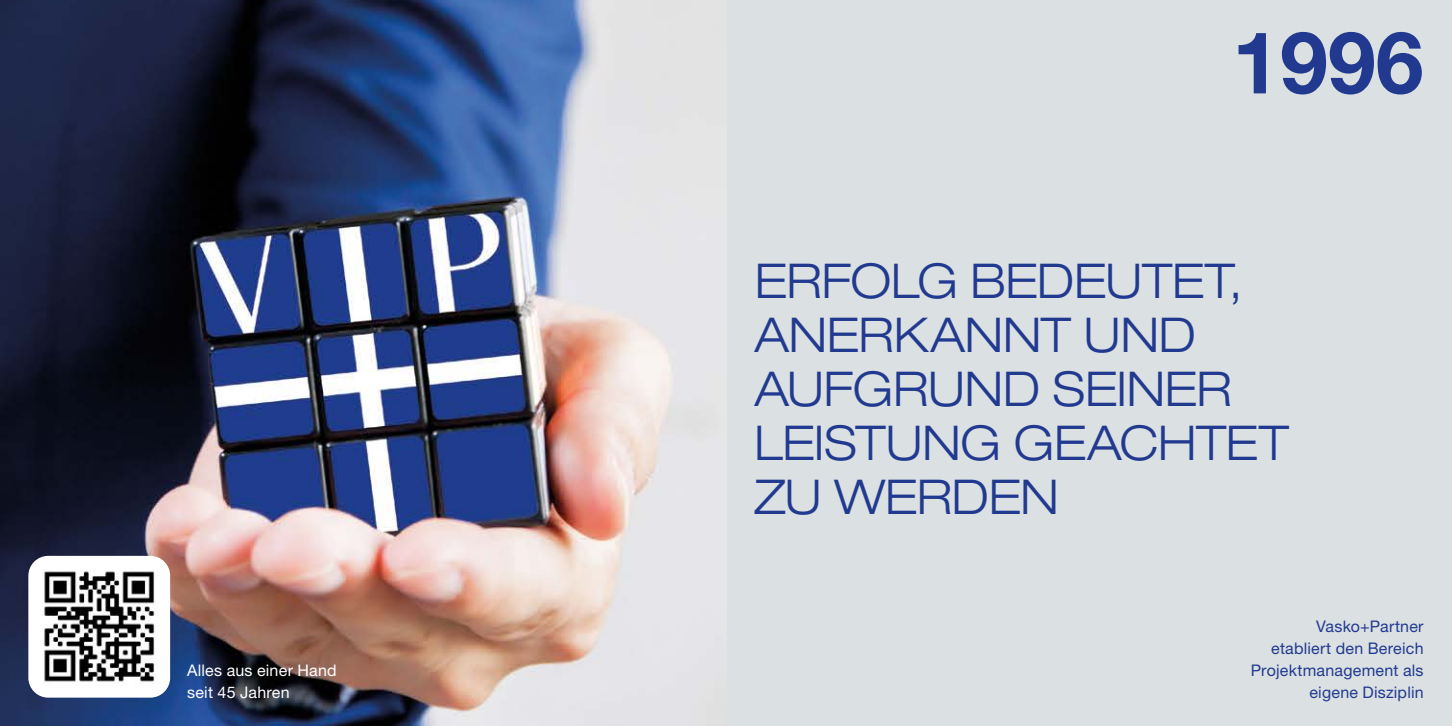
<style>
.page{position:relative;width:1452px;height:726px;background:#fff}
.page>*{position:absolute;margin:0;border:0;box-sizing:border-box;transform-origin:0 0}
.t1{font:700 86px "Helvetica Neue";color:#213a8f}
.t2{font:300 expanded 48px/54px "Helvetica Neue";letter-spacing:-.01em;color:#213a8f}
.t3{font:16px/22px "Helvetica Neue";letter-spacing:.015em;color:#213a8f;text-align:right}
.t4{font:16px/22px "Helvetica Neue";letter-spacing:.015em;color:#fff}
</style>
<div class="page">
<div style="left:0;top:0;width:1451px;height:726px;background:#dbe0e3"></div>
<img style="left:0;top:0;width:726px;height:726px">
<img style="left:28px;top:556px;width:142px;height:141px">
<p class="t4" style="left:187px;top:658px;width:151px">Alles aus einer Hand seit 45 Jahren</p>
<h1 class="t1" style="left:1232px;top:-5px;width:193px">1996</h1>
<h2 class="t2" style="left:754px;top:254px;width:536px">ERFOLG BEDEUTET,<br>ANERKANNT UND<br>AUFGRUND SEINER<br>LEISTUNG GEACHTET<br>ZU WERDEN</h2>
<p class="t3" style="left:1250px;top:614px;width:174px">Vasko+Partner<br>etabliert den Bereich<br>Projektmanagement als eigene Disziplin</p>
</div>
